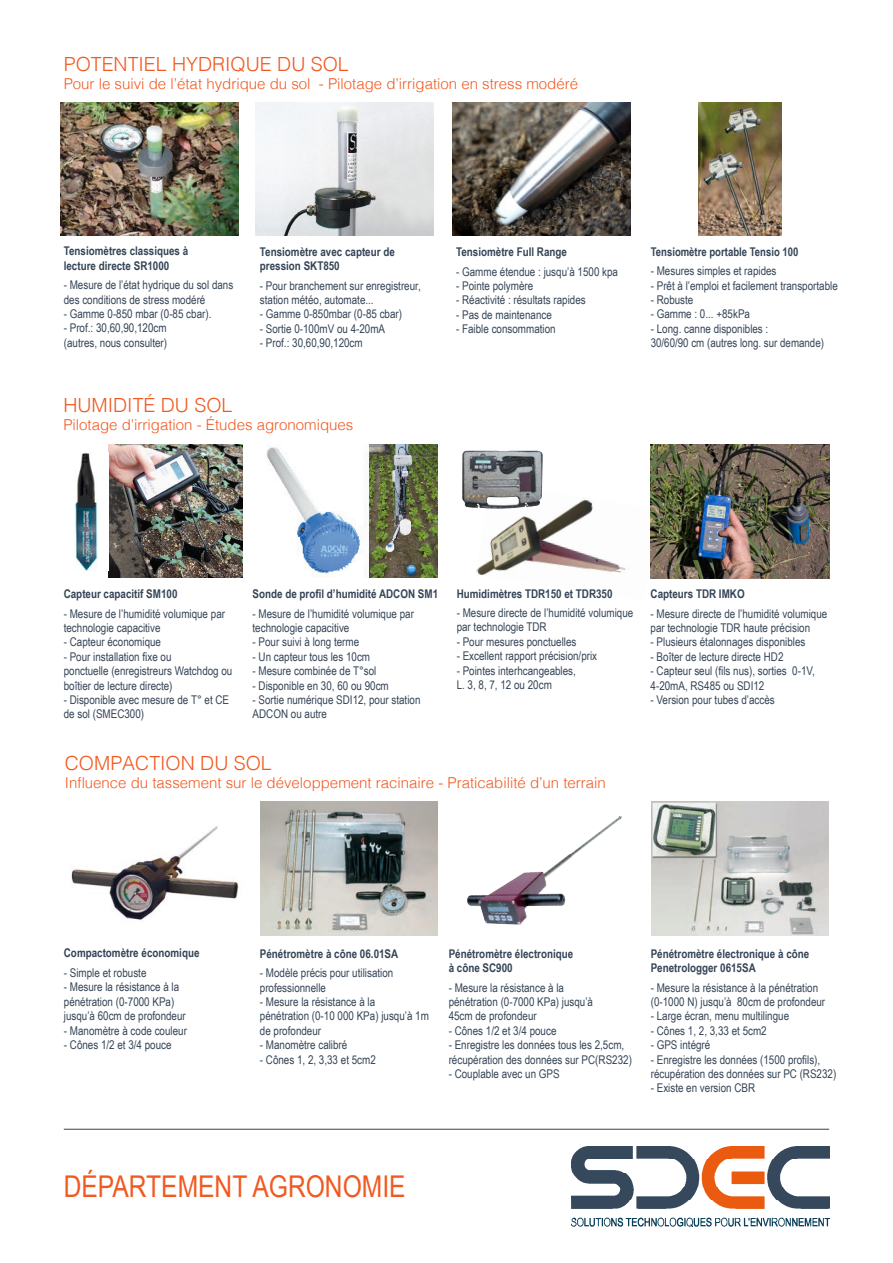
<style>
.page{position:relative;width:893px;height:1263px;background:#fff}
.page>*{position:absolute;margin:0;border:0;box-sizing:border-box;transform-origin:0 0}
.titre_orange{font:30px "Arial Narrow";color:#f15921}
.t1{font:300 19.5px "Helvetica";color:#f15921}
.t2{font:300 15px "Helvetica";color:#f15921}
.t3{font:12px/14.4px "Arial Narrow";color:#344455}
.t4{font:700 12px/14.4px "Arial Narrow";color:#344455}
</style>
<div class="page">
<img style="left:476px;top:483px;width:182px;height:96px">
<img style="left:266px;top:444px;width:172px;height:134px">
<img style="left:452px;top:102px;width:178px;height:134px">
<img style="left:61px;top:102px;width:177px;height:133px">
<img style="left:651px;top:802px;width:177px;height:133px">
<img style="left:467px;top:816px;width:155px;height:109px">
<img style="left:71px;top:826px;width:168px;height:94px">
<img style="left:260px;top:802px;width:178px;height:134px">
<img style="left:255px;top:102px;width:179px;height:134px">
<img style="left:108px;top:445px;width:134px;height:133px">
<img style="left:75px;top:452px;width:22px;height:118px">
<img style="left:651px;top:445px;width:178px;height:133px">
<img style="left:462px;top:451px;width:81px;height:57px">
<img style="left:698px;top:103px;width:83px;height:133px">
<img style="left:572px;top:1146px;width:257px;height:80px">
<hr style="left:64px;top:1129px;width:765px;height:1px;background:#344455">
<p class="t1" style="left:64px;top:48px;width:286px">POTENTIEL HYDRIQUE DU SOL</p>
<p class="t2" style="left:64px;top:71px;width:516px">Pour le suivi de l’état hydrique du sol - Pilotage d’irrigation en stress modéré</p>
<p class="t4" style="left:64px;top:243px;width:126px">Tensiomètres classiques à</p>
<p class="t4" style="left:64px;top:258px;width:107px">lecture directe SR1000</p>
<p class="t3" style="left:64px;top:277px;width:171px">- Mesure de l’état hydrique du sol dans des conditions de stress modéré</p>
<p class="t3" style="left:64px;top:306px;width:149px">- Gamme 0-850 mbar (0-85 cbar).</p>
<p class="t3" style="left:64px;top:321px;width:104px">- Prof.: 30,60,90,120cm</p>
<p class="t3" style="left:64px;top:335px;width:105px">(autres, nous consulter)</p>
<p class="t4" style="left:260px;top:244px;width:136px">Tensiomètre avec capteur de</p>
<p class="t4" style="left:260px;top:258px;width:81px">pression SKT850</p>
<p class="t3" style="left:260px;top:278px;width:162px">- Pour branchement sur enregistreur, station météo, automate...</p>
<p class="t3" style="left:260px;top:307px;width:144px">- Gamme 0-850mbar (0-85 cbar)</p>
<p class="t3" style="left:260px;top:321px;width:127px">- Sortie 0-100mV ou 4-20mA</p>
<p class="t3" style="left:260px;top:335px;width:104px">- Prof.: 30,60,90,120cm</p>
<p class="t1" style="left:63px;top:389px;width:171px">HUMIDITÉ DU SOL</p>
<p class="t2" style="left:63px;top:412px;width:292px">Pilotage d’irrigation - Études agronomiques</p>
<p class="t4" style="left:456px;top:244px;width:112px">Tensiomètre Full Range</p>
<p class="t3" style="left:456px;top:264px;width:163px">- Gamme étendue : jusqu’à 1500 kpa</p>
<p class="t3" style="left:456px;top:278px;width:79px">- Pointe polymère</p>
<p class="t3" style="left:456px;top:292px;width:131px">- Réactivité : résultats rapides</p>
<p class="t3" style="left:456px;top:307px;width:97px">- Pas de maintenance</p>
<p class="t3" style="left:456px;top:321px;width:101px">- Faible consommation</p>
<p class="t4" style="left:651px;top:244px;width:149px">Tensiomètre portable Tensio 100</p>
<p class="t3" style="left:651px;top:263px;width:127px">- Mesures simples et rapides</p>
<p class="t3" style="left:651px;top:278px;width:189px">- Prêt à l’emploi et facilement transportable</p>
<p class="t3" style="left:651px;top:292px;width:44px">- Robuste</p>
<p class="t3" style="left:651px;top:307px;width:101px">- Gamme : 0... +85kPa</p>
<p class="t3" style="left:651px;top:321px;width:119px">- Long. canne disponibles :</p>
<p class="t3" style="left:651px;top:335px;width:175px">30/60/90 cm (autres long. sur demande)</p>
<p class="t4" style="left:64px;top:586px;width:115px">Capteur capacitif SM100</p>
<p class="t3" style="left:64px;top:606px;width:163px">- Mesure de l’humidité volumique par technologie capacitive</p>
<p class="t3" style="left:64px;top:634px;width:99px">- Capteur économique</p>
<p class="t3" style="left:64px;top:649px;width:109px">- Pour installation fixe ou</p>
<p class="t3" style="left:64px;top:663px;width:170px">ponctuelle (enregistreurs Watchdog ou boîtier de lecture directe)</p>
<p class="t3" style="left:64px;top:692px;width:167px">- Disponible avec mesure de T° et CE de sol (SMEC300)</p>
<p class="t4" style="left:253px;top:586px;width:187px">Sonde de profil d’humidité ADCON SM1</p>
<p class="t3" style="left:253px;top:606px;width:163px">- Mesure de l’humidité volumique par technologie capacitive</p>
<p class="t3" style="left:253px;top:634px;width:108px">- Pour suivi à long terme</p>
<p class="t3" style="left:253px;top:649px;width:119px">- Un capteur tous les 10cm</p>
<p class="t3" style="left:253px;top:663px;width:125px">- Mesure combinée de T°sol</p>
<p class="t3" style="left:253px;top:678px;width:138px">- Disponible en 30, 60 ou 90cm</p>
<p class="t3" style="left:253px;top:692px;width:169px">- Sortie numérique SDI12, pour station<br>ADCON ou autre</p>
<p class="t4" style="left:457px;top:585px;width:157px">Humidimètres TDR150 et TDR350</p>
<p class="t3" style="left:457px;top:605px;width:178px">- Mesure directe de l’humidité volumique par technologie TDR</p>
<p class="t3" style="left:457px;top:634px;width:121px">- Pour mesures ponctuelles</p>
<p class="t3" style="left:457px;top:648px;width:142px">- Excellent rapport précision/prix</p>
<p class="t3" style="left:457px;top:663px;width:121px">- Pointes interhcangeables,</p>
<p class="t3" style="left:457px;top:677px;width:97px">L. 3, 8, 7, 12 ou 20cm</p>
<p class="t1" style="left:65px;top:747px;width:208px">COMPACTION DU SOL</p>
<p class="t2" style="left:65px;top:770px;width:543px">Influence du tassement sur le développement racinaire - Praticabilité d’un terrain</p>
<p class="t4" style="left:651px;top:586px;width:96px">Capteurs TDR IMKO</p>
<p class="t3" style="left:651px;top:606px;width:178px">- Mesure directe de l’humidité volumique par technologie TDR haute précision</p>
<p class="t3" style="left:651px;top:634px;width:156px">- Plusieurs étalonnages disponibles</p>
<p class="t3" style="left:651px;top:649px;width:134px">- Boîter de lecture directe HD2</p>
<p class="t3" style="left:651px;top:663px;width:166px">- Capteur seul (fils nus), sorties 0-1V,<br>4-20mA, RS485 ou SDI12</p>
<p class="t3" style="left:651px;top:692px;width:126px">- Version pour tubes d’accès</p>
<p class="t4" style="left:64px;top:945px;width:137px">Compactomètre économique</p>
<p class="t3" style="left:64px;top:965px;width:84px">- Simple et robuste</p>
<p class="t3" style="left:64px;top:979px;width:117px">- Mesure la résistance à la</p>
<p class="t3" style="left:64px;top:994px;width:112px">pénétration (0-7000 KPa)</p>
<p class="t3" style="left:64px;top:1008px;width:123px">jusqu’à 60cm de profondeur</p>
<p class="t3" style="left:64px;top:1023px;width:125px">- Manomètre à code couleur</p>
<p class="t3" style="left:64px;top:1037px;width:109px">- Cônes 1/2 et 3/4 pouce</p>
<p class="t4" style="left:260px;top:946px;width:140px">Pénétromètre à cône 06.01SA</p>
<p class="t3" style="left:260px;top:965px;width:135px">- Modèle précis pour utilisation</p>
<p class="t3" style="left:260px;top:980px;width:68px">professionnelle</p>
<p class="t3" style="left:260px;top:994px;width:117px">- Mesure la résistance à la</p>
<p class="t3" style="left:260px;top:1008px;width:171px">pénétration (0-10 000 KPa) jusqu’à 1m de profondeur</p>
<p class="t3" style="left:260px;top:1037px;width:89px">- Manomètre calibré</p>
<p class="t3" style="left:260px;top:1052px;width:117px">- Cônes 1, 2, 3,33 et 5cm2</p>
<p class="t4" style="left:449px;top:946px;width:126px">Pénétromètre électronique</p>
<p class="t4" style="left:449px;top:960px;width:65px">à cône SC900</p>
<p class="t3" style="left:449px;top:980px;width:117px">- Mesure la résistance à la</p>
<p class="t3" style="left:449px;top:994px;width:146px">pénétration (0-7000 KPa) jusqu’à</p>
<p class="t3" style="left:449px;top:1008px;width:90px">45cm de profondeur</p>
<p class="t3" style="left:449px;top:1023px;width:109px">- Cônes 1/2 et 3/4 pouce</p>
<p class="t3" style="left:449px;top:1037px;width:177px">- Enregistre les données tous les 2,5cm,</p>
<p class="t3" style="left:449px;top:1052px;width:185px">récupération des données sur PC(RS232)</p>
<p class="t3" style="left:449px;top:1066px;width:113px">- Couplable avec un GPS</p>
<p class="t4" style="left:651px;top:946px;width:160px">Pénétromètre électronique à cône<br>Penetrologger 0615SA</p>
<p class="t3" style="left:651px;top:980px;width:169px">- Mesure la résistance à la pénétration</p>
<p class="t3" style="left:651px;top:994px;width:176px">(0-1000 N) jusqu’à 80cm de profondeur</p>
<p class="t3" style="left:651px;top:1008px;width:140px">- Large écran, menu multilingue</p>
<p class="t3" style="left:651px;top:1023px;width:117px">- Cônes 1, 2, 3,33 et 5cm2</p>
<p class="t3" style="left:651px;top:1037px;width:61px">- GPS intégré</p>
<p class="t3" style="left:651px;top:1052px;width:187px">- Enregistre les données (1500 profils), récupération des données sur PC (RS232)</p>
<p class="t3" style="left:651px;top:1080px;width:106px">- Existe en version CBR</p>
<p class="titre_orange" style="left:64px;top:1165px;width:343px">DÉPARTEMENT AGRONOMIE</p>
</div>
